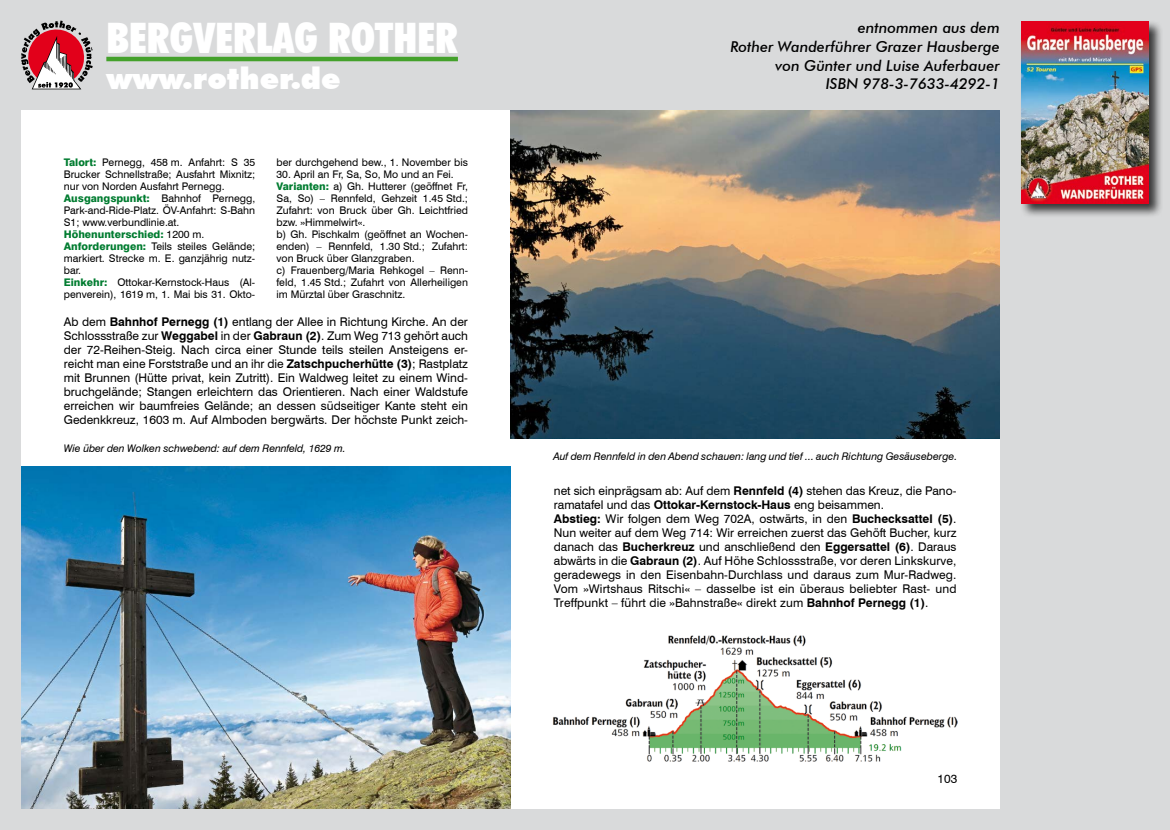
<style>
.page{position:relative;width:1170px;height:830px;background:#fff}
.page>*{position:absolute;margin:0;border:0;box-sizing:border-box;transform-origin:0 0}
.t1{font:900 condensed 42px "Futura BT";color:#fff}
.t2{font:900 30px "Futura BT";color:#fff}
.t3{font:italic 500 15px/18.9px "Futura BT";color:#000;text-align:right}
.t4{font:12px/14.1px "Swiss 721 BT";color:#000}
.t5{font:10.5px/12px "Swiss 721 BT";color:#000}
.t6{font:italic 10.5px "Swiss 721 BT";color:#000}
.s1{font-weight:800;color:#007c30}
.s2{font-weight:700}
</style>
<div class="page">
<div style="left:0;top:0;width:1169px;height:829px;background:#d9dadb"></div>
<svg style="left:21px;top:21px;width:72px;height:68px"></svg>
<hr style="left:106px;top:57px;width:352px;height:4px;background:#44a12b">
<div style="left:1019px;top:19px;width:143px;height:199px;background:#000;opacity:.75"></div>
<img style="left:1020px;top:21px;width:128px;height:182px">
<div style="left:21px;top:111px;width:978px;height:697px;background:#fff"></div>
<img style="left:21px;top:466px;width:489px;height:342px">
<img style="left:510px;top:111px;width:489px;height:327px">
<img style="left:552px;top:635px;width:405px;height:126px">
<h1 class="t1" style="left:106px;top:12px;width:353px">BERGVERLAG ROTHER</h1>
<h2 class="t2" style="left:106px;top:60px;width:236px">www.rother.de</h2>
<p class="t5" style="left:64px;top:156px;width:193px"><span class="s1">Talort:</span> Pernegg, 458 m. Anfahrt: S 35<br>Brucker Schnellstraße; Ausfahrt Mixnitz; nur von Norden Ausfahrt Pernegg.<br><span class="s1">Ausgangspunkt:</span> Bahnhof Pernegg, Park-and-Ride-Platz. ÖV-Anfahrt: S-Bahn S1; www.verbundlinie.at.<br><span class="s1">Höhenunterschied:</span> 1200 m.<br><span class="s1">Anforderungen:</span> Teils steiles Gelände; markiert. Strecke m. E. ganzjährig nutz&shy;bar.<br><span class="s1">Einkehr:</span> Ottokar-Kernstock-Haus (Al&shy;penverein), 1619 m, 1. Mai bis 31. Okto-</p>
<p class="t5" style="left:276px;top:156px;width:193px">ber durchgehend bew., 1. November bis</p>
<p class="t5" style="left:276px;top:168px;width:193px">30. April an Fr, Sa, So, Mo und an Fei.<br><span class="s1">Varianten:</span> a) Gh. Hutterer (geöffnet Fr, Sa, So) – Rennfeld, Gehzeit 1.45 Std.; Zufahrt: von Bruck über Gh. Leichtfried bzw. »Himmelwirt«.<br>b) Gh. Pischkalm (geöffnet an Wochen&shy;enden) – Rennfeld, 1.30 Std.; Zufahrt: von Bruck über Glanzgraben.<br>c) Frauenberg/Maria Rehkogel – Renn&shy;feld, 1.45 Std.; Zufahrt von Allerheiligen im Mürztal über Graschnitz.</p>
<p class="t4" style="left:64px;top:314px;width:405px;text-align:justify">Ab dem <span class="s2">Bahnhof Pernegg (1)</span> entlang der Allee in Richtung Kirche. An der Schlossstraße zur <span class="s2">Weggabel</span> in der <span class="s2">Gabraun (2)</span>. Zum Weg 713 gehört auch der 72-Reihen-Steig. Nach circa einer Stunde teils steilen Ansteigens er&shy;reicht man eine Forststraße und an ihr die <span class="s2">Zatschpucherhütte (3)</span>; Rastplatz mit Brunnen (Hütte privat, kein Zutritt). Ein Waldweg leitet zu einem Wind&shy;bruchgelände; Stangen erleichtern das Orientieren. Nach einer Waldstufe erreichen wir baumfreies Gelände; an dessen südseitiger Kante steht ein Gedenkkreuz, 1603 m. Auf Almboden bergwärts. Der höchste Punkt zeich-</p>
<p class="t6" style="left:64px;top:442px;width:283px">Wie über den Wolken schwebend: auf dem Rennfeld, 1629 m.</p>
<p class="t3" style="left:730px;top:18px;width:271px">entnommen aus dem<br>Rother Wanderführer Grazer Hausberge von Günter und Luise Auferbauer<br>ISBN 978-3-7633-4292-1</p>
<p class="t6" style="left:553px;top:450px;width:405px">Auf dem Rennfeld in den Abend schauen: lang und tief ... auch Richtung Gesäuseberge.</p>
<p class="t4" style="left:554px;top:483px;width:404px">net sich einprägsam ab: Auf dem <span class="s2">Rennfeld (4)</span> stehen das Kreuz, die Pano&shy;ramatafel und das <span class="s2">Ottokar-Kernstock-Haus</span> eng beisammen.<br><span class="s2">Abstieg:</span> Wir folgen dem Weg 702A, ostwärts, in den <span class="s2">Buchecksattel (5)</span>.<br>Nun weiter auf dem Weg 714: Wir erreichen zuerst das Gehöft Bucher, kurz danach das <span class="s2">Bucherkreuz</span> und anschließend den <span class="s2">Eggersattel (6)</span>. Daraus abwärts in die <span class="s2">Gabraun (2)</span>. Auf Höhe Schlossstraße, vor deren Linkskurve, geradewegs in den Eisenbahn-Durchlass und daraus zum Mur-Radweg.<br>Vom »Wirtshaus Ritschi« – dasselbe ist ein überaus beliebter Rast- und Treffpunkt – führt die »Bahnstraße« direkt zum <span class="s2">Bahnhof Pernegg (1)</span>.</p>
<p class="t4" style="left:937px;top:771px;width:21px">103</p>
</div>
